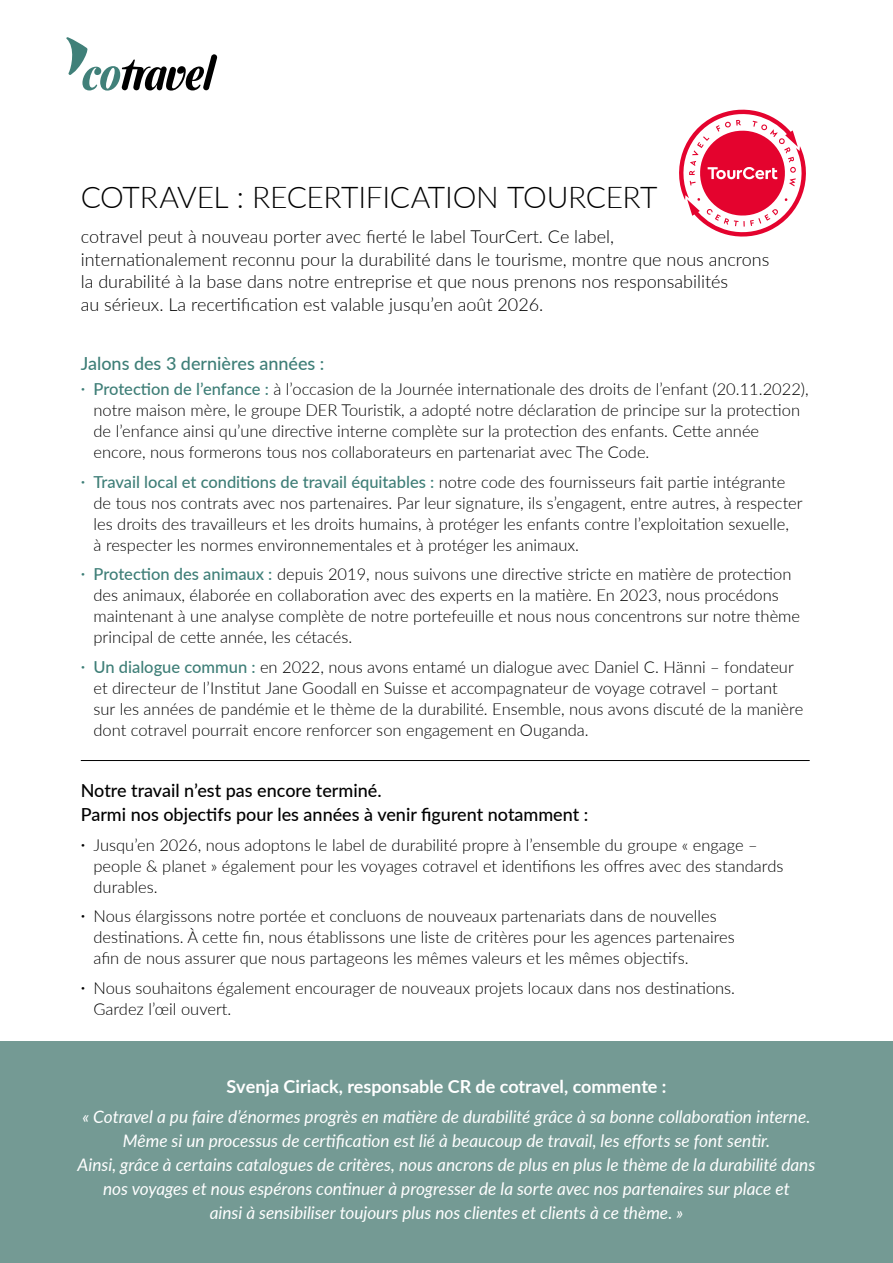
<style>
.page{position:relative;width:893px;height:1263px;background:#fff}
.page>*{position:absolute;margin:0;border:0;box-sizing:border-box;transform-origin:0 0}
.t1{font:300 30px "Lato";letter-spacing:-.015em;color:#000}
.t2{font:300 18px/22.5px "Lato";color:#000}
.t3{font:500 18px/24px "Lato";color:#000}
.t4{font:700 18px "Lato";color:#fff}
.t5{font:500 18px "Lato";color:#3e7e77}
.t6{font:italic 17.25px/24px "Lato";color:#fff;text-align:center}
.t7{font:300 16.5px/21px "Lato";color:#000}
.s1{font-weight:500;color:#3e7e77}
.s2{font-weight:500}
</style>
<div class="page">
<div style="left:0;top:1041px;width:893px;height:222px;background:#749a94"></div>
<svg style="left:679px;top:109px;width:127px;height:128px"></svg>
<hr style="left:81px;top:760px;width:729px;height:1px;background:#000">
<svg style="left:66px;top:37px;width:151px;height:54px"></svg>
<h1 class="t1" style="left:81px;top:176px;width:578px">COTRAVEL : RECERTIFICATION TOURCERT</h1>
<p class="t2" style="left:81px;top:225px;width:690px">cotravel peut à nouveau porter avec fierté le label TourCert. Ce label,<br>internationalement reconnu pour la durabilité dans le tourisme, montre que nous ancrons la durabilité à la base dans notre entreprise et que nous prenons nos responsabilités<br>au sérieux. La recertification est valable jusqu’en août 2026.</p>
<p class="t5" style="left:81px;top:350px;width:245px">Jalons des 3 dernières années :</p>
<p class="t7" style="left:94px;top:378px;width:717px;text-indent:-13px"><span class="s1">· Protection de l’enfance :</span> à l’occasion de la Journée internationale des droits de l’enfant (20.11.2022), notre maison mère, le groupe DER Touristik, a adopté notre déclaration de principe sur la protection de l’enfance ainsi qu’une directive interne complète sur la protection des enfants. Cette année encore, nous formerons tous nos collaborateurs en partenariat avec The Code.</p>
<p class="t7" style="left:94px;top:471px;width:711px;text-indent:-13px"><span class="s1">· Travail local et conditions de travail équitables :</span> notre code des fournisseurs fait partie intégrante de tous nos contrats avec nos partenaires. Par leur signature, ils s’engagent, entre autres, à respecter les droits des travailleurs et les droits humains, à protéger les enfants contre l’exploitation sexuelle,<br>à respecter les normes environnementales et à protéger les animaux.</p>
<p class="t7" style="left:94px;top:563px;width:708px;text-indent:-13px"><span class="s1">· Protection des animaux :</span> depuis 2019, nous suivons une directive stricte en matière de protection des animaux, élaborée en collaboration avec des experts en la matière. En 2023, nous procédons maintenant à une analyse complète de notre portefeuille et nous nous concentrons sur notre thème principal de cette année, les cétacés.</p>
<p class="t7" style="left:94px;top:656px;width:711px;text-indent:-13px"><span class="s1">· Un dialogue commun :</span> en 2022, nous avons entamé un dialogue avec Daniel C. Hänni – fondateur et directeur de l’Institut Jane Goodall en Suisse et accompagnateur de voyage cotravel – portant sur les années de pandémie et le thème de la durabilité. Ensemble, nous avons discuté de la manière dont cotravel pourrait encore renforcer son engagement en Ouganda.</p>
<p class="t3" style="left:81px;top:778px;width:509px">Notre travail n’est pas encore terminé.<br>Parmi nos objectifs pour les années à venir figurent notamment :</p>
<p class="t7" style="left:94px;top:833px;width:691px;text-indent:-13px"><span class="s2">·</span> Jusqu’en 2026, nous adoptons le label de durabilité propre à l’ensemble du groupe « engage – people &amp; planet » également pour les voyages cotravel et identifions les offres avec des standards durables.</p>
<p class="t7" style="left:94px;top:905px;width:643px;text-indent:-13px"><span class="s2">·</span> Nous élargissons notre portée et concluons de nouveaux partenariats dans de nouvelles destinations. À cette fin, nous établissons une liste de critères pour les agences partenaires afin de nous assurer que nous partageons les mêmes valeurs et les mêmes objectifs.</p>
<p class="t7" style="left:94px;top:976px;width:643px;text-indent:-13px"><span class="s2">·</span> Nous souhaitons également encourager de nouveaux projets locaux dans nos destinations.<br>Gardez l’œil ouvert.</p>
<p class="t4" style="left:226px;top:1073px;width:442px">Svenja Ciriack, responsable CR de cotravel, commente :</p>
<p class="t6" style="left:78px;top:1104px;width:739px">« Cotravel a pu faire d’énormes progrès en matière de durabilité grâce à sa bonne collaboration interne.<br>Même si un processus de certification est lié à beaucoup de travail, les efforts se font sentir.<br>Ainsi, grâce à certains catalogues de critères, nous ancrons de plus en plus le thème de la durabilité dans nos voyages et nous espérons continuer à progresser de la sorte avec nos partenaires sur place et<br>ainsi à sensibiliser toujours plus nos clientes et clients à ce thème. »</p>
</div>
